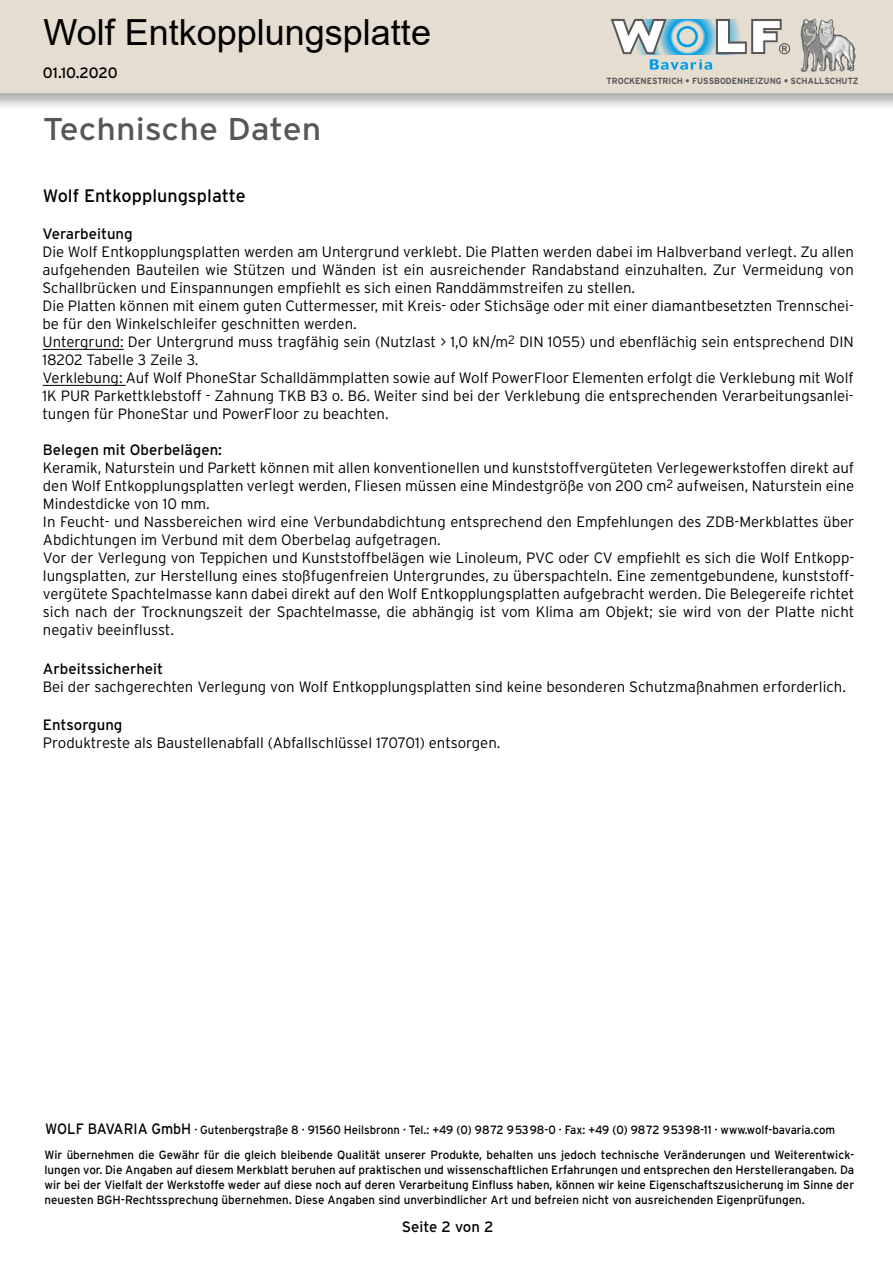
<style>
.page{position:relative;width:893px;height:1263px;background:#fff}
.page>*{position:absolute;margin:0;border:0;box-sizing:border-box;transform-origin:0 0}
.t1{font:36px "Arial";color:#000}
.t2{font:31.5px "Interstate";color:#575756;scale:1.09 1}
.t3{font:18px "Interstate";color:#000}
.t4{font:300 15px/18px "Interstate";color:#000}
.t5{font:15px "Interstate";color:#000}
.t6{font:12px/15px "Interstate";color:#000;text-align:justify}
.t7{font:12px/25.5px "Interstate";color:#000;scale:.94 1}
.t8{font:700 9px "Interstate";color:#575756;scale:.93 1}
.s1{font-size:15px}
</style>
<div class="page">
<div style="left:0;top:0;width:893px;height:111px;background:#000;opacity:.3"></div>
<div style="left:0;top:0;width:893px;height:93px;background:#e6ddd1"></div>
<img style="left:800px;top:18px;width:55px;height:53px">
<svg style="left:610px;top:18px;width:180px;height:52px"></svg>
<hr style="left:43px;top:349px;width:81px;height:1px;background:#000">
<hr style="left:43px;top:385px;width:83px;height:1px;background:#000">
<h1 class="t1" style="left:43px;top:8px;width:389px">Wolf Entkopplungsplatte</h1>
<p class="t5" style="left:43px;top:63px;width:76px">01.10.2020</p>
<h2 class="t2" style="left:43px;top:110px;width:257px">Technische Daten</h2>
<p class="t8" style="left:606px;top:76px;width:272px">TROCKENESTRICH • FUSSBODENHEIZUNG • SCHALLSCHUTZ</p>
<p class="t3" style="left:43px;top:185px;width:204px">Wolf Entkopplungsplatte</p>
<p class="t5" style="left:43px;top:225px;width:92px">Verarbeitung</p>
<p class="t4" style="left:43px;top:243px;width:813px">Die Wolf Entkopplungsplatten werden am Untergrund verklebt. Die Platten werden dabei im Halbverband verlegt. Zu allen aufgehenden Bauteilen wie Stützen und Wänden ist ein ausreichender Randabstand einzuhalten. Zur Vermeidung von Schallbrücken und Einspannungen empfiehlt es sich einen Randdämmstreifen zu stellen.<br>Die Platten können mit einem guten Cuttermesser, mit Kreis- oder Stichsäge oder mit einer diamantbesetzten Trennschei&shy;be für den Winkelschleifer geschnitten werden.<br>Untergrund: Der Untergrund muss tragfähig sein (Nutzlast &gt; 1,0 kN/m<sup>2</sup> DIN 1055) und ebenflächig sein entsprechend DIN 18202 Tabelle 3 Zeile 3.<br>Verklebung: Auf Wolf PhoneStar Schalldämmplatten sowie auf Wolf PowerFloor Elementen erfolgt die Verklebung mit Wolf 1K PUR Parkettklebstoff - Zahnung TKB B3 o. B6. Weiter sind bei der Verklebung die entsprechenden Verarbeitungsanlei&shy;tungen für PhoneStar und PowerFloor zu beachten.</p>
<p class="t5" style="left:43px;top:441px;width:181px">Belegen mit Oberbelägen:</p>
<p class="t4" style="left:43px;top:459px;width:813px">Keramik, Naturstein und Parkett können mit allen konventionellen und kunststoffvergüteten Verlegewerkstoffen direkt auf den Wolf Entkopplungsplatten verlegt werden, Fliesen müssen eine Mindestgröße von 200 cm<sup>2</sup> aufweisen, Naturstein eine Mindestdicke von 10 mm.<br>In Feucht- und Nassbereichen wird eine Verbundabdichtung entsprechend den Empfehlungen des ZDB-Merkblattes über Abdichtungen im Verbund mit dem Oberbelag aufgetragen.<br>Vor der Verlegung von Teppichen und Kunststoffbelägen wie Linoleum, PVC oder CV empfiehlt es sich die Wolf Entkopp&shy;lungsplatten, zur Herstellung eines stoßfugenfreien Untergrundes, zu überspachteln. Eine zementgebundene, kunststoff&shy;vergütete Spachtelmasse kann dabei direkt auf den Wolf Entkopplungsplatten aufgebracht werden. Die Belegereife richtet sich nach der Trocknungszeit der Spachtelmasse, die abhängig ist vom Klima am Objekt; sie wird von der Platte nicht negativ beeinflusst.</p>
<p class="t5" style="left:43px;top:659px;width:122px">Arbeitssicherheit</p>
<p class="t4" style="left:43px;top:677px;width:804px">Bei der sachgerechten Verlegung von Wolf Entkopplungsplatten sind keine besonderen Schutzmaßnahmen erforderlich.</p>
<p class="t5" style="left:43px;top:716px;width:81px">Entsorgung</p>
<p class="t4" style="left:43px;top:734px;width:459px">Produktreste als Baustellenabfall (Abfallschlüssel 170701) entsorgen.</p>
<p class="t7" style="left:44px;top:1117px;width:863px"><span class="s1">WOLF BAVARIA GmbH</span> · Gutenbergstraße 8 · 91560 Heilsbronn · Tel.: +49 (0) 9872 95398-0 · Fax: +49 (0) 9872 95398-11 · www.wolf-bavaria.com<br>Wir übernehmen die Gewähr für die gleich bleibende Qualität unserer Produkte, behalten uns jedoch technische Veränderungen und Weiterentwick-</p>
<p class="t6" style="left:44px;top:1162px;width:811px">lungen vor. Die Angaben auf diesem Merkblatt beruhen auf praktischen und wissenschaftlichen Erfahrungen und entsprechen den Herstellerangaben. Da wir bei der Vielfalt der Werkstoffe weder auf diese noch auf deren Verarbeitung Einfluss haben, können wir keine Eigenschaftszusicherung im Sinne der neuesten BGH-Rechtssprechung übernehmen. Diese Angaben sind unverbindlicher Art und befreien nicht von ausreichenden Eigenprüfungen.</p>
<p class="t5" style="left:402px;top:1218px;width:93px">Seite 2 von 2</p>
</div>
